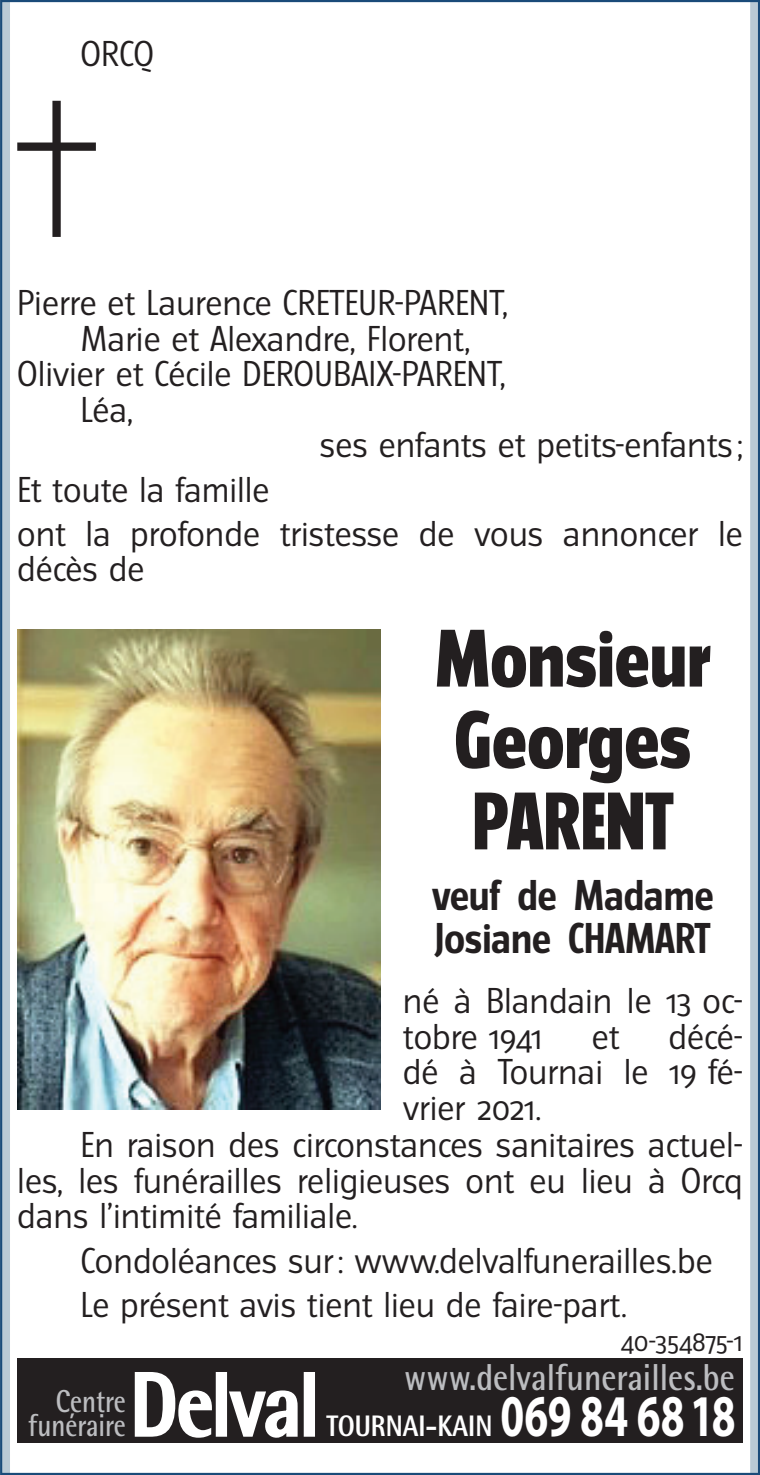
<style>
.page{position:relative;width:760px;height:1475px;background:#fff}
.page>*{position:absolute;margin:0;border:0;box-sizing:border-box;transform-origin:0 0}
.t1{font:800 91.2px "Rotis Semi Sans";letter-spacing:-.03em;color:#fff;scale:.86 1}
.t2{font:800 72.8px/81.2px "Turmino";color:#231f20}
.t3{font:700 59.2px "Myriad";letter-spacing:.005em;color:#fff;scale:.72 1}
.t4{font:700 38.4px/42.8px "Turmino";color:#231f20}
.t5{font:700 37.6px "Rotis Semi Sans";color:#bcbdc0;scale:.86 1}
.t6{font:32px/44px "Turmino";color:#231f20}
.t7{font:700 31.6px/24.8px "Rotis Semi Sans";color:#bcbdc0;text-align:right;scale:.82 1}
.t8{font:800 29.6px "Rotis Semi Sans";color:#fff;scale:.86 1}
.t9{font:25.6px "Turmino";letter-spacing:-.015em;color:#231f20}
</style>
<div class="page">
<svg style="left:0;top:0;width:10px;height:1474px;background:#97aec1"></svg>
<div style="left:750px;top:0;width:10px;height:1474px;background:#bacad5"></div>
<svg style="left:17px;top:101px;width:79px;height:136px"></svg>
<div style="left:17px;top:1358px;width:726px;height:84px;background:#231f20"></div>
<svg style="left:134px;top:1372px;width:78px;height:66px"></svg>
<div style="left:216px;top:1371px;width:11px;height:65px;border:2px solid #fff"></div>
<svg style="left:229px;top:1390px;width:69px;height:48px"></svg>
<div style="left:304px;top:1371px;width:11px;height:65px;border:2px solid #fff"></div>
<img style="left:17px;top:629px;width:363px;height:480px">
<p class="t6" style="left:81px;top:32px;width:75px">ORCQ</p>
<p class="t6" style="left:17px;top:281px;width:492px">Pierre et Laurence CRETEUR-PARENT,</p>
<p class="t6" style="left:81px;top:316px;width:391px">Marie et Alexandre, Florent,</p>
<p class="t6" style="left:17px;top:352px;width:490px">Olivier et Cécile DEROUBAIX-PARENT,</p>
<p class="t6" style="left:81px;top:387px;width:54px">Léa,</p>
<p class="t6" style="left:320px;top:423px;width:424px">ses enfants et petits-enfants ;</p>
<p class="t6" style="left:17px;top:467px;width:727px">Et toute la famille<br>ont la profonde tristesse de vous annoncer le</p>
<p class="t6" style="left:17px;top:547px;width:129px">décès de</p>
<h2 class="t2" style="left:435px;top:618px;width:277px">Monsieur<br>Georges<br>PARENT</h2>
<p class="t4" style="left:432px;top:873px;width:283px">veuf de Madame<br>Josiane CHAMART</p>
<p class="t6" style="left:403px;top:983px;width:341px;line-height:35.6px">né à Blandain le 13 oc&shy;tobre 1941</p>
<p class="t6" style="left:591px;top:1014px;width:29px">et</p>
<p class="t6" style="left:668px;top:1014px;width:76px">décé-</p>
<p class="t6" style="left:403px;top:1050px;width:341px">dé à Tournai le 19 fé-</p>
<p class="t6" style="left:403px;top:1085px;width:140px">vrier 2021.</p>
<p class="t6" style="left:81px;top:1122px;width:663px">En raison des circonstances sanitaires actuel-</p>
<p class="t6" style="left:17px;top:1158px;width:727px">les, les funérailles religieuses ont eu lieu à Orcq</p>
<p class="t6" style="left:17px;top:1193px;width:342px">dans l’intimité familiale.</p>
<p class="t6" style="left:81px;top:1238px;width:633px">Condoléances sur: www.delvalfunerailles.be<br>Le présent avis tient lieu de faire-part.</p>
<p class="t9" style="left:620px;top:1324px;width:124px">40‑354875‑1</p>
<h1 class="t1" style="left:130px;top:1346px;width:222px">Delval</h1>
<p class="t5" style="left:404px;top:1353px;width:386px">www.delvalfunerailles.be</p>
<p class="t8" style="left:326px;top:1407px;width:194px">TOURNAI-KAIN</p>
<p class="t7" style="left:28px;top:1387px;width:121px">Centre funéraire</p>
<h3 class="t3" style="left:500px;top:1385px;width:328px">069 84 6818</h3>
</div>
